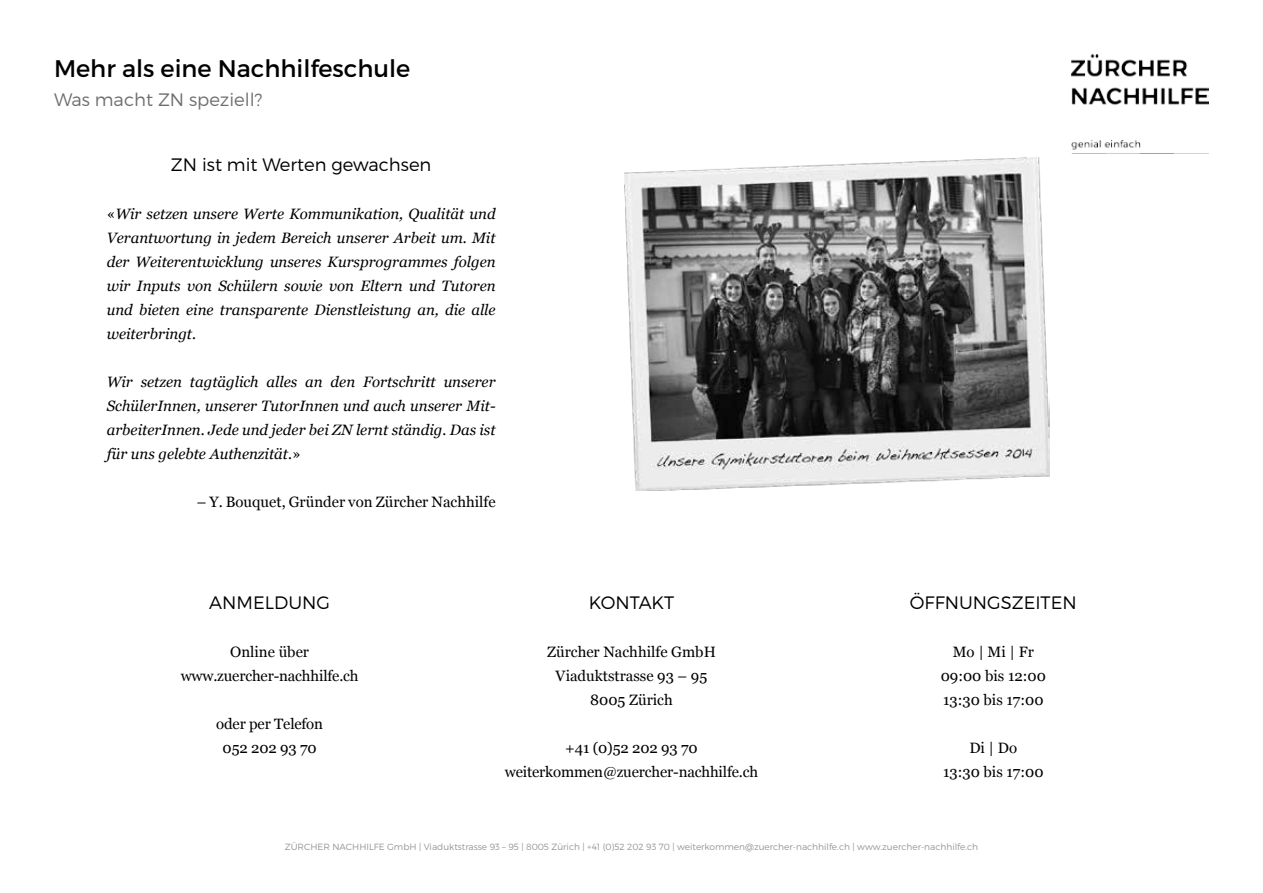
<style>
.page{position:relative;width:1263px;height:893px;background:#fff}
.page>*{position:absolute;margin:0;border:0;box-sizing:border-box;transform-origin:0 0}
.t1{font:24px "Montserrat";color:#000}
.t2{font:300 18px "Montserrat";color:#000}
.t3{font:300 18px "Montserrat";color:#716d6d}
.t4{font:italic 15px/24px "Georgia";color:#000;text-align:justify}
.t5{font:15px/24px "Georgia";color:#000;text-align:center}
.t6{font:300 9px "Montserrat";color:#939598}
.s1{font-style:normal}
</style>
<div class="page">
<img style="left:1070px;top:54px;width:139px;height:100px">
<img style="left:624px;top:158px;width:425px;height:332px">
<h1 class="t1" style="left:54px;top:54px;width:358px">Mehr als eine Nachhilfeschule</h1>
<p class="t3" style="left:54px;top:89px;width:210px">Was macht ZN speziell?</p>
<p class="t2" style="left:171px;top:154px;width:262px">ZN ist mit Werten gewachsen</p>
<p class="t4" style="left:107px;top:201px;width:390px"><span class="s1">«</span>Wir setzen unsere Werte Kommunikation, Qualität und Verantwortung in jedem Bereich unserer Arbeit um. Mit der Weiterentwicklung unseres Kursprogrammes folgen wir Inputs von Schülern sowie von Eltern und Tutoren und bieten eine transparente Dienstleistung an, die alle weiterbringt.</p>
<p class="t4" style="left:107px;top:369px;width:390px">Wir setzen tagtäglich alles an den Fortschritt unserer SchülerInnen, unserer TutorInnen und auch unserer Mit&shy;arbeiterInnen. Jede und jeder bei ZN lernt ständig. Das ist für uns gelebte Authenzität.<span class="s1">»</span></p>
<p class="t5" style="left:197px;top:489px;width:300px">– Y. Bouquet, Gründer von Zürcher Nachhilfe</p>
<p class="t2" style="left:209px;top:592px;width:122px">ANMELDUNG</p>
<p class="t5" style="left:181px;top:639px;width:179px">Online über www.zuercher-nachhilfe.ch</p>
<p class="t5" style="left:216px;top:711px;width:108px">oder per Telefon<br>052 202 93 70</p>
<p class="t2" style="left:589px;top:592px;width:87px">KONTAKT</p>
<p class="t5" style="left:547px;top:639px;width:170px">Zürcher Nachhilfe GmbH<br>Viaduktstrasse 93 – 95<br>8005 Zürich</p>
<p class="t5" style="left:505px;top:735px;width:255px">+41 (0)52 202 93 70 weiterkommen@zuercher-nachhilfe.ch</p>
<p class="t2" style="left:910px;top:592px;width:168px">ÖFFNUNGSZEITEN</p>
<p class="t5" style="left:941px;top:639px;width:107px">Mo | Mi | Fr<br>09:00 bis 12:00<br>13:30 bis 17:00</p>
<p class="t5" style="left:943px;top:735px;width:102px">Di | Do<br>13:30 bis 17:00</p>
<p class="t6" style="left:285px;top:841px;width:695px">ZÜRCHER NACHHILFE GmbH | Viaduktstrasse 93 – 95 | 8005 Zürich | +41 (0)52 202 93 70 | weiterkommen@zuercher-nachhilfe.ch | www.zuercher-nachhilfe.ch</p>
</div>
